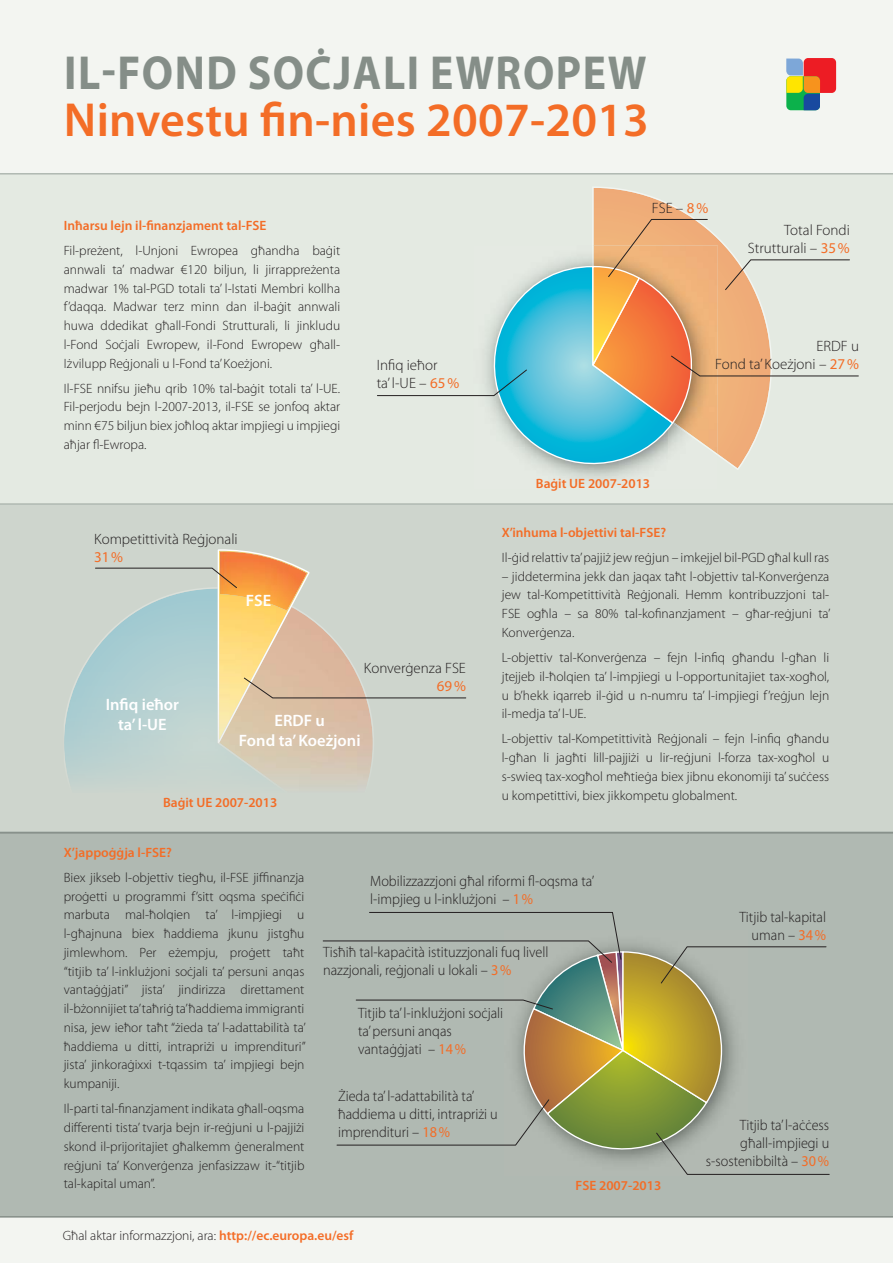
<style>
.page{position:relative;width:893px;height:1263px;background:#f3f5f1}
.page>*{position:absolute;margin:0;border:0;box-sizing:border-box;transform-origin:0 0}
.t1{font:600 48px "Myriad Pro";letter-spacing:.005em;color:#f36d27}
.t2{font:700 48px "Myriad Pro";letter-spacing:.035em;color:#858e88;scale:.91 1}
.t3{font:600 16.5px/19.8px "Myriad Pro";color:#fff;text-align:center}
.t4{font:300 15px/18px "Myriad Pro";color:#231f20;scale:.95 1}
.t5{font:300 15px/18px "Myriad Pro";color:#231f20;text-align:right}
.t6{font:15px "Myriad Pro";color:#f36d27}
.t7{font:300 13.5px/18.8px "Myriad Pro";color:#231f20;text-align:justify}
.t8{font:600 13.5px "Myriad Pro";color:#f36d27}
.s1{font-weight:400;color:#f36d27}
.s2{font-weight:600;color:#f36d27}
</style>
<div class="page">
<div style="left:0;top:173px;width:893px;height:330px;background:#e4eae2"></div>
<div style="left:0;top:503px;width:893px;height:329px;background:#ced5cd"></div>
<div style="left:0;top:832px;width:893px;height:386px;background:#b0b9b2"></div>
<div style="left:804px;top:58px;width:32px;height:35px;background:#ed1c24;border-radius:4px"></div>
<svg style="left:786px;top:59px;width:34px;height:51px"></svg>
<svg style="left:592px;top:187px;width:180px;height:32px;fill:#e4eae2"></svg>
<div style="left:473px;top:477px;width:147px;height:13px;background:#e5eae3"></div>
<img style="left:620px;top:477px;width:49px;height:13px">
<img style="left:669px;top:477px;width:49px;height:13px">
<svg style="left:64px;top:587px;width:31px;height:206px;background:#bfd1ce"></svg>
<svg style="left:95px;top:549px;width:371px;height:244px;background:#cdccbc"></svg>
<svg style="left:322px;top:912px;width:508px;height:263px;background:#a9ae96"></svg>
<svg style="left:377px;top:219px;width:482px;height:258px"></svg>
<h1 class="t2" style="left:64px;top:55px;width:641px">IL-FOND SOĊJALI EWROPEW</h1>
<h1 class="t1" style="left:64px;top:101px;width:587px">Ninvestu fin-nies 2007-2013</h1>
<p class="t8" style="left:64px;top:220px;width:204px">Inħarsu lejn il-finanzjament tal-FSE</p>
<p class="t7" style="left:64px;top:242px;width:278px">Fil-preżent, l-Unjoni Ewropea għandha baġit annwali ta’ madwar €120 biljun, li jirrappreżenta madwar 1% tal-PGD totali ta’ l-Istati Membri kollha f’daqqa. Madwar terz minn dan il-baġit annwali huwa ddedikat għall-Fondi Strutturali, li jinkludu l-Fond Soċjali Ewropew, il-Fond Ewropew għall-Iżvilupp Reġjonali u l-Fond ta’ Koeżjoni.</p>
<p class="t7" style="left:64px;top:380px;width:278px">Il-FSE nnifsu jieħu qrib 10% tal-baġit totali ta’ l-UE.<br>Fil-perjodu bejn l-2007-2013, il-FSE se jonfoq aktar minn €75 biljun biex joħloq aktar impjiegi u impjiegi aħjar fl-Ewropa.</p>
<p class="t5" style="left:377px;top:357px;width:84px;text-align:left">Infiq ieħor<br>ta’ l-UE – <span class="s1">65 %</span></p>
<p class="t5" style="left:94px;top:531px;width:145px">Kompetittività Reġjonali</p>
<p class="t6" style="left:94px;top:552px;width:31px">31 %</p>
<p class="t3" style="left:246px;top:592px;width:27px">FSE</p>
<p class="t5" style="left:364px;top:660px;width:104px">Konverġenza FSE</p>
<p class="t6" style="left:437px;top:681px;width:31px">69 %</p>
<p class="t3" style="left:106px;top:696px;width:75px">Infiq ieħor ta’ l-UE</p>
<p class="t3" style="left:239px;top:712px;width:123px">ERDF u<br>Fond ta’ Koeżjoni</p>
<p class="t8" style="left:163px;top:797px;width:116px">Baġit UE 2007-2013</p>
<p class="t5" style="left:652px;top:200px;width:58px">FSE – <span class="s1">8 %</span></p>
<p class="t5" style="left:748px;top:222px;width:103px">Total Fondi<br>Strutturali – <span class="s1">35 %</span></p>
<p class="t5" style="left:715px;top:338px;width:145px">ERDF u<br>Fond ta’ Koeżjoni – <span class="s1">27 %</span></p>
<p class="t8" style="left:536px;top:478px;width:116px">Baġit UE 2007-2013</p>
<p class="t8" style="left:502px;top:527px;width:166px">X’inhuma l-objettivi tal-FSE?</p>
<p class="t7" style="left:502px;top:549px;width:329px">Il-ġid relattiv ta’ pajjiż jew reġjun – imkejjel bil-PGD għal kull ras</p>
<p class="t7" style="left:502px;top:568px;width:330px">– jiddetermina jekk dan jaqax taħt l-objettiv tal-Konverġenza jew tal-Kompetittività Reġjonali. Hemm kontribuzzjoni tal-FSE ogħla – sa 80% tal-kofinanzjament – għar-reġjuni ta’ Konverġenza.</p>
<p class="t7" style="left:502px;top:649px;width:329px">L-objettiv tal-Konverġenza – fejn l-infiq għandu l-għan li jtejjeb il-ħolqien ta’ l-impjiegi u l-opportunitajiet tax-xogħol, u b’hekk iqarreb il-ġid u n-numru ta’ l-impjiegi f’reġjun lejn il-medja ta’ l-UE.</p>
<p class="t7" style="left:502px;top:730px;width:329px">L-objettiv tal-Kompetittività Reġjonali – fejn l-infiq għandu l-għan li jagħti lill-pajjiżi u lir-reġjuni l-forza tax-xogħol u s-swieq tax-xogħol meħtieġa biex jibnu ekonomiji ta’ suċċess u kompetittivi, biex jikkompetu globalment.</p>
<p class="t8" style="left:64px;top:847px;width:110px">X’jappoġġja l-FSE?</p>
<p class="t7" style="left:64px;top:869px;width:243px">Biex jikseb l-objettiv tiegħu, il-FSE jiffinanzja proġetti u programmi f’sitt oqsma speċifiċi marbuta mal-ħolqien ta’ l-impjiegi u l-għajnuna biex ħaddiema jkunu jistgħu jimlewhom. Per eżempju, proġett taħt “titjib ta’ l-inklużjoni soċjali ta’ persuni anqas vantaġġjati” jista’ jindirizza direttament il-bżonnijiet ta’taħriġ ta’ħaddiema immigranti nisa, jew ieħor taħt “żieda ta’ l-adattabilità ta’ ħaddiema u ditti, intrapriżi u imprendituri” jista’ jinkoraġixxi t-tqassim ta’ impjiegi bejn kumpaniji.</p>
<p class="t7" style="left:64px;top:1100px;width:242px">Il-parti tal-finanzjament indikata għall-oqsma differenti tista’ tvarja bejn ir-reġjuni u l-pajjiżi skond il-prijoritajiet għalkemm ġeneralment reġjuni ta’ Konverġenza jenfasizzaw it-“titjib tal-kapital uman”.</p>
<p class="t4" style="left:370px;top:873px;width:237px">Mobilizzazzjoni għal riformi fl-oqsma ta’ l-impjieg u l-inklużjoni – <span class="s1">1 %</span></p>
<p class="t4" style="left:323px;top:944px;width:239px">Tisħiħ tal-kapaċità istituzzjonali fuq livell nazzjonali, reġjonali u lokali – <span class="s1">3 %</span></p>
<p class="t4" style="left:358px;top:1005px;width:154px">Titjib ta’ l-inklużjoni soċjali ta’ persuni anqas vantaġġjati – <span class="s1">14 %</span></p>
<p class="t4" style="left:338px;top:1088px;width:170px">Żieda ta’ l-adattabilità ta’ ħaddiema u ditti, intrapriżi u imprendituri – <span class="s1">18 %</span></p>
<p class="t8" style="left:575px;top:1181px;width:87px">FSE 2007-2013</p>
<p class="t7" style="left:63px;top:1228px;width:292px">Għal aktar informazzjoni, ara: <span class="s2">http://ec.europa.eu/esf</span></p>
<p class="t4" style="left:739px;top:909px;width:93px;text-align:right">Titjib tal-kapital uman – <span class="s1">34 %</span></p>
<p class="t4" style="left:706px;top:1117px;width:131px;text-align:right">Titjib ta’ l-aċċess għall-impjiegi u s-sostenibbiltà – <span class="s1">30 %</span></p>
</div>
